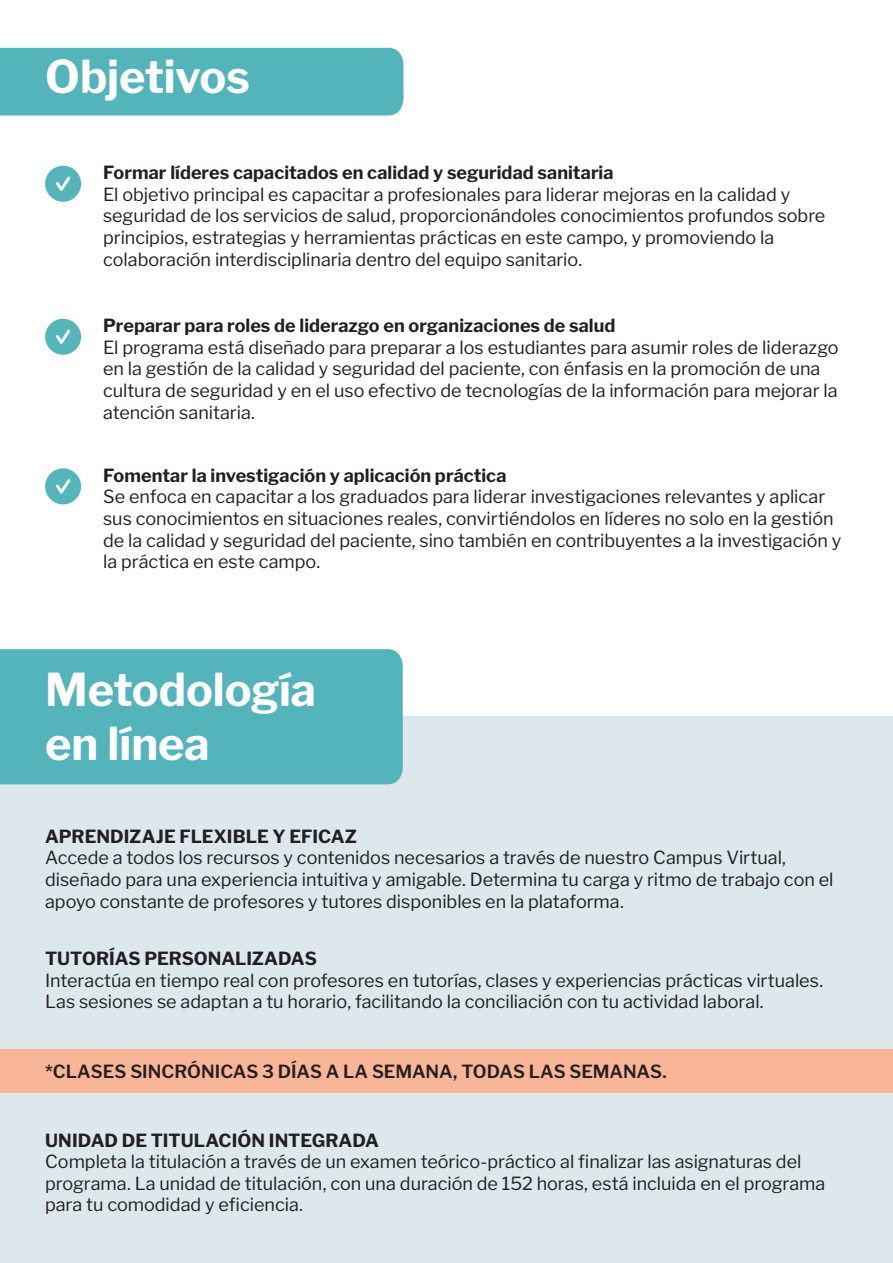
<style>
.page{position:relative;width:893px;height:1263px;background:#fff}
.page>*{position:absolute;margin:0;border:0;box-sizing:border-box;transform-origin:0 0}
.t1{font:700 45px/54px "Libre Franklin";letter-spacing:-.005em;color:#fff}
.t2{font:18px/21.6px "Libre Franklin";color:#231f20}
.t3{font:700 18px "Libre Franklin";color:#231f20}
.t4{font:100 18px "Libre Franklin";letter-spacing:.005em;color:#231f20}
.t5{font:600 18px "Libre Franklin";color:#231f20}
</style>
<div class="page">
<div style="left:0;top:717px;width:893px;height:546px;background:#dce8eb"></div>
<div style="left:0;top:48px;width:403px;height:67px;background:#53b4bc"></div>
<div style="left:45px;top:166px;width:36px;height:36px;background:#55b5bd;border-radius:18px"></div>
<svg style="left:56px;top:176px;width:15px;height:15px"></svg>
<div style="left:45px;top:319px;width:36px;height:36px;background:#55b5bd;border-radius:18px"></div>
<svg style="left:56px;top:329px;width:15px;height:15px"></svg>
<div style="left:45px;top:468px;width:36px;height:36px;background:#55b5bd;border-radius:18px"></div>
<svg style="left:56px;top:479px;width:15px;height:15px"></svg>
<div style="left:0;top:649px;width:403px;height:135px;background:#53b4bc"></div>
<div style="left:0;top:1049px;width:893px;height:43px;background:#f9b598"></div>
<h1 class="t1" style="left:45px;top:46px;width:206px">Objetivos</h1>
<p class="t4" style="left:103px;top:158px;width:512px">Formar líderes capacitados en calidad y seguridad sanitaria</p>
<p class="t2" style="left:103px;top:182px;width:724px">El objetivo principal es capacitar a profesionales para liderar mejoras en la calidad y seguridad de los servicios de salud, proporcionándoles conocimientos profundos sobre principios, estrategias y herramientas prácticas en este campo, y promoviendo la colaboración interdisciplinaria dentro del equipo sanitario.</p>
<p class="t4" style="left:103px;top:311px;width:514px">Preparar para roles de liderazgo en organizaciones de salud</p>
<p class="t2" style="left:103px;top:335px;width:737px">El programa está diseñado para preparar a los estudiantes para asumir roles de liderazgo en la gestión de la calidad y seguridad del paciente, con énfasis en la promoción de una cultura de seguridad y en el uso efectivo de tecnologías de la información para mejorar la atención sanitaria.</p>
<p class="t3" style="left:103px;top:461px;width:405px">Fomentar la investigación y aplicación práctica</p>
<p class="t2" style="left:103px;top:484px;width:740px">Se enfoca en capacitar a los graduados para liderar investigaciones relevantes y aplicar sus conocimientos en situaciones reales, convirtiéndolos en líderes no solo en la gestión de la calidad y seguridad del paciente, sino también en contribuyentes a la investigación y la práctica en este campo.</p>
<h1 class="t1" style="left:45px;top:658px;width:273px">Metodología en línea</h1>
<p class="t3" style="left:45px;top:822px;width:314px">APRENDIZAJE FLEXIBLE Y EFICAZ</p>
<p class="t2" style="left:45px;top:845px;width:790px">Accede a todos los recursos y contenidos necesarios a través de nuestro Campus Virtual, diseñado para una experiencia intuitiva y amigable. Determina tu carga y ritmo de trabajo con el apoyo constante de profesores y tutores disponibles en la plataforma.</p>
<p class="t3" style="left:45px;top:944px;width:273px">TUTORÍAS PERSONALIZADAS</p>
<p class="t2" style="left:45px;top:968px;width:780px">Interactúa en tiempo real con profesores en tutorías, clases y experiencias prácticas virtuales.<br>Las sesiones se adaptan a tu horario, facilitando la conciliación con tu actividad laboral.</p>
<p class="t5" style="left:45px;top:1057px;width:623px">*CLASES SINCRÓNICAS 3 DÍAS A LA SEMANA, TODAS LAS SEMANAS.</p>
<p class="t3" style="left:45px;top:1126px;width:335px">UNIDAD DE TITULACIÓN INTEGRADA</p>
<p class="t2" style="left:45px;top:1149px;width:782px">Completa la titulación a través de un examen teórico-práctico al finalizar las asignaturas del programa. La unidad de titulación, con una duración de 152 horas, está incluida en el programa para tu comodidad y eficiencia.</p>
</div>
